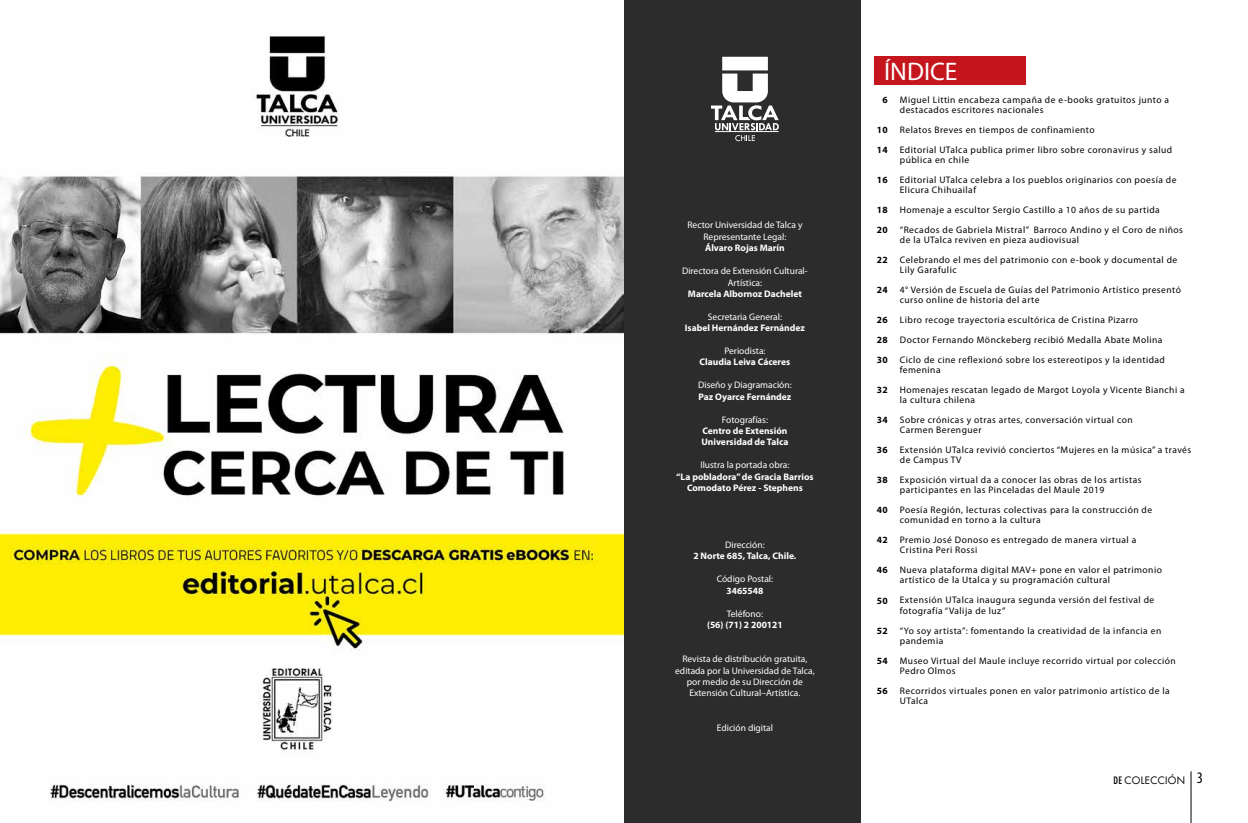
<style>
.page{position:relative;width:1248px;height:823px;background:#fff}
.page>*{position:absolute;margin:0;border:0;box-sizing:border-box;transform-origin:0 0}
.t1{font:25.4px "Myriad Pro";color:#fff}
.t2{font:10px "Futura LT";letter-spacing:.025em;color:#000}
.t3{font:9.5px/20px "Myriad Pro";letter-spacing:.05em;color:#000}
.t4{font:9.5px/11.4px "Myriad Pro";color:#fff;text-align:center}
.t5{font:700 9.5px/11.4px "Myriad Pro";color:#fff}
.t6{font:700 9.5px/20px "Myriad Pro";letter-spacing:.05em;color:#000}
.s1{font-stretch:condensed}
.s2{font-family:"Myriad Pro";font-stretch:condensed;font-size:16px}
</style>
<div class="page">
<hr style="left:1190px;top:770px;width:1px;height:52px;background:#000">
<div style="left:874px;top:57px;width:151px;height:28px;background:#c4161c"></div>
<div style="left:624px;top:0;width:236px;height:822px;background:#2c2c2c"></div>
<svg style="left:711px;top:57px;width:67px;height:84px"></svg>
<img style="left:0;top:34px;width:623px;height:768px">
<p class="t4" style="left:687px;top:219px;width:116px">Rector Universidad de Talca y<br>Representante Legal:</p>
<p class="t5" style="left:705px;top:242px;width:81px">Álvaro Rojas Marín</p>
<p class="t4" style="left:682px;top:265px;width:127px">Directora de Extensión Cultural-<br>Artística:</p>
<p class="t5" style="left:688px;top:287px;width:115px">Marcela Albornoz Dachelet</p>
<p class="t4" style="left:707px;top:310px;width:76px">Secretaria General:</p>
<p class="t5" style="left:684px;top:322px;width:122px">Isabel Hernández Fernández</p>
<p class="t4" style="left:724px;top:345px;width:43px">Periodista:</p>
<p class="t5" style="left:699px;top:356px;width:92px">Claudia Leiva Cáceres</p>
<p class="t4" style="left:698px;top:379px;width:95px">Diseño y Diagramación:</p>
<p class="t5" style="left:698px;top:390px;width:94px">Paz Oyarce Fernández</p>
<p class="t4" style="left:721px;top:413px;width:48px">Fotografías:</p>
<p class="t5" style="left:701px;top:424px;width:88px">Centro de Extensión<br>Universidad de Talca</p>
<p class="t4" style="left:700px;top:459px;width:91px">Ilustra la portada obra:</p>
<p class="t5" style="left:676px;top:470px;width:139px;text-align:center">“La pobladora” de Gracia Barrios<br>Comodato Pérez - Stephens</p>
<p class="t4" style="left:725px;top:538px;width:41px">Dirección:</p>
<p class="t5" style="left:693px;top:550px;width:104px">2 Norte 685, Talca, Chile.</p>
<p class="t4" style="left:716px;top:573px;width:58px">Código Postal:</p>
<p class="t5" style="left:726px;top:584px;width:38px">3465548</p>
<p class="t4" style="left:726px;top:607px;width:38px">Teléfono:</p>
<p class="t5" style="left:707px;top:618px;width:77px">(56) (71) 2 200121</p>
<p class="t4" style="left:675px;top:652px;width:141px">Revista de distribución gratuita, editada por la Universidad de Talca, por medio de su Dirección de Extensión Cultural–Artística.</p>
<p class="t4" style="left:716px;top:721px;width:58px">Edición digital</p>
<h1 class="t1" style="left:884px;top:56px;width:75px">ÍNDICE</h1>
<p class="t6" style="left:882px;top:89px;width:7px">6</p>
<p class="t6" style="left:876px;top:119px;width:13px">10<br>14</p>
<p class="t6" style="left:876px;top:169px;width:13px">16</p>
<p class="t6" style="left:876px;top:199px;width:13px">18<br>20</p>
<p class="t6" style="left:876px;top:249px;width:13px">22</p>
<p class="t6" style="left:876px;top:279px;width:13px">24</p>
<p class="t6" style="left:876px;top:309px;width:13px;text-align:justify">26<br>28<br>30</p>
<p class="t6" style="left:876px;top:379px;width:13px">32</p>
<p class="t6" style="left:876px;top:409px;width:13px">34</p>
<p class="t6" style="left:876px;top:439px;width:13px">36</p>
<p class="t6" style="left:876px;top:469px;width:13px">38</p>
<p class="t6" style="left:876px;top:499px;width:13px">40</p>
<p class="t6" style="left:876px;top:529px;width:13px">42</p>
<p class="t6" style="left:876px;top:559px;width:13px">46</p>
<p class="t6" style="left:876px;top:589px;width:13px">50</p>
<p class="t6" style="left:876px;top:619px;width:13px">52</p>
<p class="t6" style="left:876px;top:649px;width:13px">54</p>
<p class="t6" style="left:876px;top:679px;width:13px">56</p>
<p class="t3" style="left:899px;top:94px;width:271px;line-height:10px">Miguel Littin encabeza campaña de e-books gratuitos junto a destacados escritores nacionales</p>
<p class="t3" style="left:899px;top:119px;width:274px">Relatos Breves en tiempos de confinamiento<br>Editorial UTalca publica primer libro sobre coronavirus y salud</p>
<p class="t3" style="left:899px;top:149px;width:278px">pública en chile<br>Editorial UTalca celebra a los pueblos originarios con poesía de</p>
<p class="t3" style="left:899px;top:179px;width:284px">Elicura Chihuailaf<br>Homenaje a escultor Sergio Castillo a 10 años de su partida “Recados de Gabriela Mistral” Barroco Andino y el Coro de niños</p>
<p class="t3" style="left:899px;top:229px;width:279px">de la UTalca reviven en pieza audiovisual<br>Celebrando el mes del patrimonio con e-book y documental de</p>
<p class="t3" style="left:899px;top:259px;width:282px">Lily Garafulic<br>4° Versión de Escuela de Guías del Patrimonio Artístico presentó</p>
<p class="t3" style="left:899px;top:289px;width:267px">curso online de historia del arte<br>Libro recoge trayectoria escultórica de Cristina Pizarro Doctor Fernando Mönckeberg recibió Medalla Abate Molina Ciclo de cine reflexionó sobre los estereotipos y la identidad</p>
<p class="t3" style="left:899px;top:359px;width:286px">femenina<br>Homenajes rescatan legado de Margot Loyola y Vicente Bianchi a</p>
<p class="t3" style="left:899px;top:389px;width:234px">la cultura chilena<br>Sobre crónicas y otras artes, conversación virtual con</p>
<p class="t3" style="left:899px;top:419px;width:293px">Carmen Berenguer<br>Extensión UTalca revivió conciertos “Mujeres en la música” a través</p>
<p class="t3" style="left:899px;top:449px;width:243px">de Campus TV<br>Exposición virtual da a conocer las obras de los artistas</p>
<p class="t3" style="left:899px;top:479px;width:254px">participantes en las Pinceladas del Maule 2019<br>Poesía Región, lecturas colectivas para la construcción de</p>
<p class="t3" style="left:899px;top:509px;width:238px">comunidad en torno a la cultura<br>Premio José Donoso es entregado de manera virtual a</p>
<p class="t3" style="left:899px;top:539px;width:264px">Cristina Peri Rossi<br>Nueva plataforma digital MAV+ pone en valor el patrimonio</p>
<p class="t3" style="left:899px;top:569px;width:256px">artístico de la Utalca y su programación cultural<br>Extensión UTalca inaugura segunda versión del festival de</p>
<p class="t3" style="left:899px;top:599px;width:263px">fotografía “Valija de luz”<br>“Yo soy artista”: fomentando la creatividad de la infancia en</p>
<p class="t3" style="left:899px;top:629px;width:277px">pandemia<br>Museo Virtual del Maule incluye recorrido virtual por colección</p>
<p class="t3" style="left:899px;top:659px;width:271px">Pedro Olmos<br>Recorridos virtuales ponen en valor patrimonio artístico de la</p>
<p class="t3" style="left:899px;top:689px;width:30px">UTalca</p>
<p class="t2" style="left:1113px;top:773px;width:91px"><span class="s1">DE</span> COLECCIÓN <span class="s2">3</span></p>
</div>
